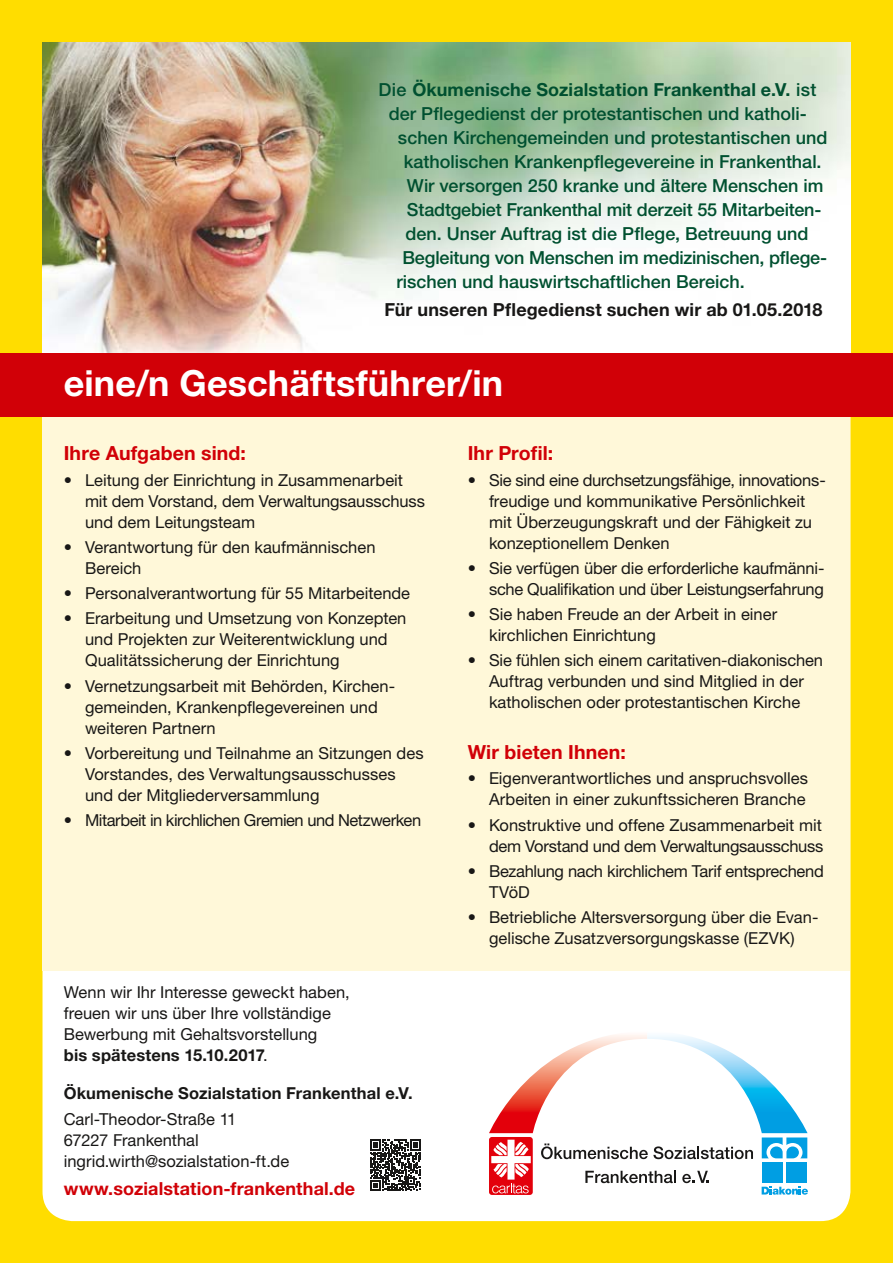
<style>
.page{position:relative;width:893px;height:1263px;background:#fd0}
.page>*{position:absolute;margin:0;border:0;box-sizing:border-box;transform-origin:0 0}
.t1{font:700 36px "Helvetica Neue LT Pro";letter-spacing:.005em;color:#fff}
.t2{font:700 19.5px "Helvetica Neue LT Pro";letter-spacing:.005em;color:#d10007}
.t3{font:500 18px "Helvetica Neue LT Pro";color:#005030}
.t4{font:700 18px "Helvetica Neue LT Pro";letter-spacing:.005em;color:#005030}
.t5{font:700 18px "Helvetica Neue LT Pro";letter-spacing:.01em;color:#181716}
.t6{font:700 18px "Helvetica Neue LT Pro";letter-spacing:.005em;color:#d10007}
.t7{font:16.5px/21px "Helvetica Neue LT Pro";color:#181716}
.t8{font:16.5px/21px "Helvetica Neue LT Pro";letter-spacing:-.02em;color:#181716}
.t9{font:16.5px "Helvetica Neue LT Pro";letter-spacing:-.03em;color:#181716}
.t10{font:700 16.5px "Helvetica Neue LT Pro";letter-spacing:.01em;color:#181716}
.s1{font-weight:500}
.s2{font-weight:700}
</style>
<div class="page">
<div style="left:43px;top:970px;width:807px;height:251px;background:#fff"></div>
<div style="left:43px;top:417px;width:807px;height:553px;background:#fff8d9"></div>
<img style="left:43px;top:43px;width:807px;height:310px">
<div style="left:0;top:353px;width:893px;height:64px;background:#d10007"></div>
<svg style="left:489px;top:1031px;width:319px;height:164px;background:#e2dfe4"></svg>
<div style="left:366px;top:1135px;width:59px;height:60px;background:#fff"></div>
<svg style="left:370px;top:1139px;width:51px;height:52px"></svg>
<p class="t4" style="left:378px;top:78px;width:439px"><span class="s1">Die</span> Ökumenische Sozialstation Frankenthal e.V. <span class="s1">ist</span></p>
<p class="t3" style="left:389px;top:103px;width:419px">der Pflegedienst der protestantischen und katholi-</p>
<p class="t3" style="left:398px;top:127px;width:431px">schen Kirchengemeinden und protestantischen und</p>
<p class="t3" style="left:404px;top:151px;width:419px">katholischen Krankenpflegevereine in Frankenthal.</p>
<p class="t3" style="left:407px;top:175px;width:418px">Wir versorgen 250 kranke und ältere Menschen im</p>
<p class="t3" style="left:407px;top:199px;width:416px">Stadtgebiet Frankenthal mit derzeit 55 Mitarbeiten-</p>
<p class="t3" style="left:405px;top:223px;width:405px">den. Unser Auftrag ist die Pflege, Betreuung und</p>
<p class="t3" style="left:402px;top:247px;width:426px">Begleitung von Menschen im medizinischen, pflege-</p>
<p class="t3" style="left:396px;top:271px;width:350px">rischen und hauswirtschaftlichen Bereich.</p>
<p class="t5" style="left:384px;top:298px;width:440px">Für unseren Pflegedienst suchen wir ab 01.05.2018</p>
<p class="t1" style="left:64px;top:361px;width:441px">eine/n Geschäftsführer/in</p>
<p class="t2" style="left:64px;top:441px;width:184px">Ihre Aufgaben sind:</p>
<p class="t7" style="left:85px;top:469px;width:341px;text-indent:-21px">• Leitung der Einrichtung in Zusammenarbeit mit dem Vorstand, dem Verwaltungsausschuss und dem Leitungsteam</p>
<p class="t7" style="left:85px;top:536px;width:292px;text-indent:-21px">• Verantwortung für den kaufmännischen<br>Bereich</p>
<p class="t7" style="left:64px;top:583px;width:348px">• Personalverantwortung für 55 Mitarbeitende</p>
<p class="t7" style="left:85px;top:608px;width:323px;text-indent:-21px">• Erarbeitung und Umsetzung von Konzepten und Projekten zur Weiterentwicklung und<br>Qualitätssicherung der Einrichtung</p>
<p class="t7" style="left:85px;top:675px;width:312px;text-indent:-21px">• Vernetzungsarbeit mit Behörden, Kirchen&shy;gemeinden, Krankenpflegevereinen und weiteren Partnern</p>
<p class="t7" style="left:85px;top:742px;width:340px;text-indent:-21px">• Vorbereitung und Teilnahme an Sitzungen des<br>Vorstandes, des Verwaltungsausschusses und der Mitgliederversammlung</p>
<p class="t9" style="left:64px;top:810px;width:359px">• Mitarbeit in kirchlichen Gremien und Netzwerken</p>
<p class="t7" style="left:64px;top:982px;width:287px">Wenn wir Ihr Interesse geweckt haben, freuen wir uns über Ihre vollständige Bewerbung mit Gehaltsvorstellung<br><span class="s2">bis spätestens 15.10.2017</span>.</p>
<p class="t10" style="left:64px;top:1083px;width:350px">Ökumenische Sozialstation Frankenthal e.V.</p>
<p class="t7" style="left:64px;top:1108px;width:174px">Carl-Theodor-Straße 11</p>
<p class="t7" style="left:64px;top:1129px;width:137px">67227 Frankenthal</p>
<p class="t7" style="left:64px;top:1150px;width:227px">ingrid.wirth@sozialstation-ft.de</p>
<p class="t6" style="left:64px;top:1177px;width:293px">www.sozialstation-frankenthal.de</p>
<p class="t2" style="left:468px;top:441px;width:87px">Ihr Profil:</p>
<p class="t7" style="left:489px;top:469px;width:338px;text-indent:-21px">• Sie sind eine durchsetzungsfähige, innovations&shy;freudige und kommunikative Persönlichkeit mit Überzeugungskraft und der Fähigkeit zu konzeptionellem Denken</p>
<p class="t7" style="left:468px;top:557px;width:358px;text-align:right">• Sie verfügen über die erforderliche kaufmänni&shy;sche Qualifikation und über Leistungserfahrung</p>
<p class="t7" style="left:489px;top:604px;width:290px;text-indent:-21px">• Sie haben Freude an der Arbeit in einer kirchlichen Einrichtung</p>
<p class="t7" style="left:468px;top:650px;width:357px;text-align:center">• Sie fühlen sich einem caritativen-diakonischen<br>Auftrag verbunden und sind Mitglied in der katholischen oder protestantischen Kirche</p>
<p class="t2" style="left:468px;top:740px;width:160px">Wir bieten Ihnen:</p>
<p class="t7" style="left:468px;top:768px;width:342px;text-align:right">• Eigenverantwortliches und anspruchsvolles<br>Arbeiten in einer zukunftssicheren Branche</p>
<p class="t7" style="left:468px;top:814px;width:357px;text-align:right">• Konstruktive und offene Zusammenarbeit mit dem Vorstand und dem Verwaltungsausschuss</p>
<p class="t8" style="left:489px;top:860px;width:336px;text-indent:-21px">• Bezahlung nach kirchlichem Tarif entsprechend<br>TVöD</p>
<p class="t7" style="left:468px;top:906px;width:352px;text-align:center">• Betriebliche Altersversorgung über die Evan&shy;gelische Zusatzversorgungskasse (EZVK)</p>
</div>
